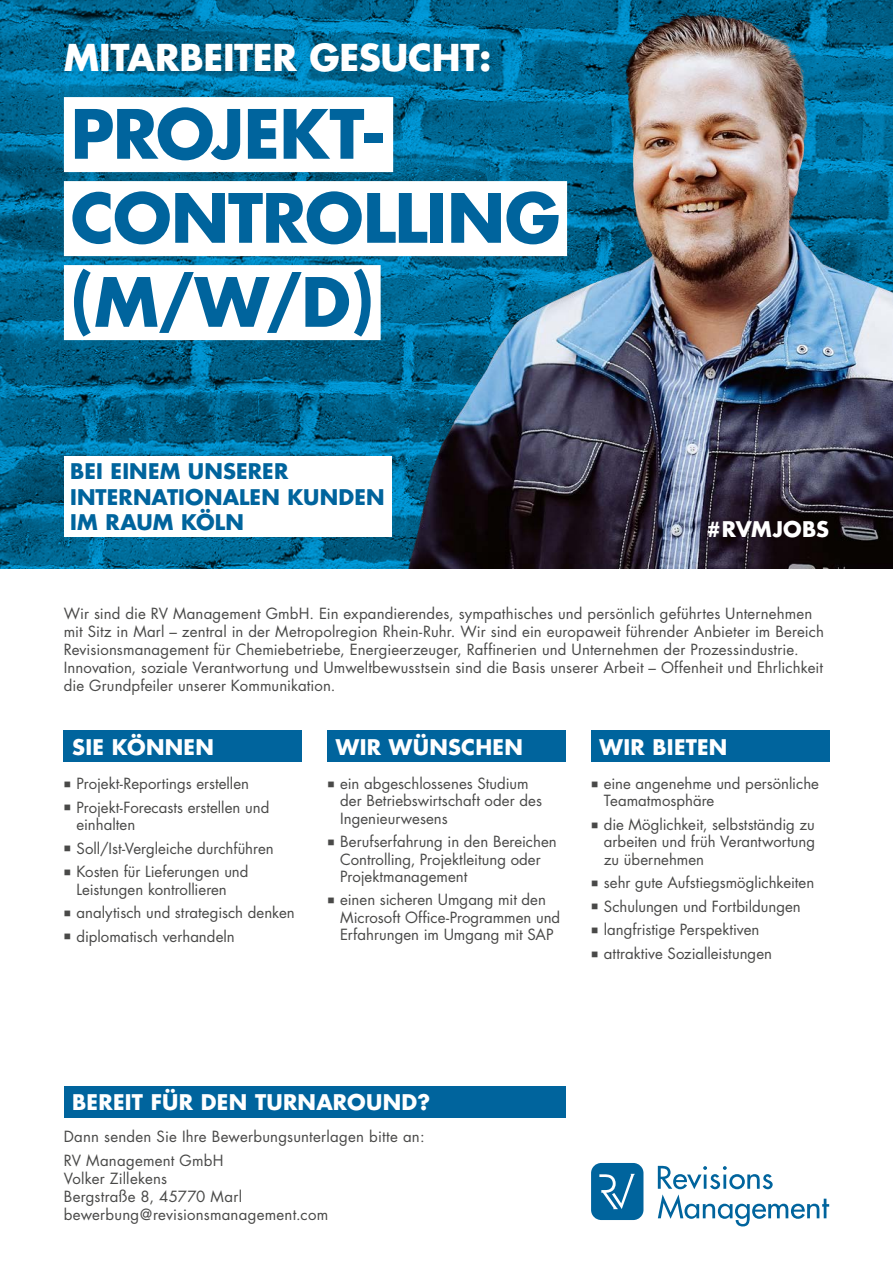
<style>
.page{position:relative;width:893px;height:1263px;background:#fff}
.page>*{position:absolute;margin:0;border:0;box-sizing:border-box;transform-origin:0 0}
.t1{font:700 66px/84px "Futura";letter-spacing:-.015em;color:#00649d}
.t2{font:700 36px "Futura";letter-spacing:-.01em;color:#fff}
.t3{font:700 21px "Futura";letter-spacing:.015em;color:#fff}
.t4{font:700 21px/25.5px "Futura";letter-spacing:.01em;color:#00649d}
.t5{font:15px/17.2px "Futura";letter-spacing:.005em;color:#494948}
</style>
<div class="page">
<svg style="left:0;top:0;width:363px;height:569px;background:#006691"></svg>
<img style="left:363px;top:0;width:530px;height:569px">
<div style="left:591px;top:1163px;width:52px;height:57px;background:#00649d;border-radius:10px"></div>
<svg style="left:599px;top:1174px;width:36px;height:35px"></svg>
<svg style="left:658px;top:1166px;width:171px;height:60px"></svg>
<div style="left:64px;top:730px;width:238px;height:32px;background:#00649d"></div>
<div style="left:64px;top:1085px;width:502px;height:32px;background:#00649d"></div>
<div style="left:327px;top:730px;width:239px;height:32px;background:#00649d"></div>
<div style="left:591px;top:730px;width:238px;height:32px;background:#00649d"></div>
<div style="left:64px;top:456px;width:327px;height:81px;background:#fff"></div>
<div style="left:64px;top:97px;width:329px;height:75px;background:#fff"></div>
<div style="left:64px;top:181px;width:503px;height:75px;background:#fff"></div>
<div style="left:64px;top:265px;width:317px;height:75px;background:#fff"></div>
<h2 class="t2" style="left:64px;top:34px;width:429px">MITARBEITER GESUCHT:</h2>
<h1 class="t1" style="left:71px;top:91px;width:491px">PROJEKT-<br>CONTROLLING (M/W/D)</h1>
<h3 class="t4" style="left:70px;top:458px;width:316px">BEI EINEM UNSERER<br>INTERNATIONALEN KUNDEN<br>IM RAUM KÖLN</h3>
<h3 class="t3" style="left:707px;top:515px;width:124px">#RVMJOBS</h3>
<p class="t5" style="left:64px;top:605px;width:762px;line-height:18px">Wir sind die RV Management GmbH. Ein expandierendes, sympathisches und persönlich geführtes Unternehmen mit Sitz in Marl – zentral in der Metropolregion Rhein-Ruhr. Wir sind ein europaweit führender Anbieter im Bereich Revisionsmanagement für Chemiebetriebe, Energieerzeuger, Raffinerien und Unternehmen der Prozessindustrie.<br>Innovation, soziale Verantwortung und Umweltbewusstsein sind die Basis unserer Arbeit – Offenheit und Ehrlichkeit die Grundpfeiler unserer Kommunikation.</p>
<h3 class="t3" style="left:72px;top:733px;width:143px">SIE KÖNNEN</h3>
<h3 class="t3" style="left:336px;top:733px;width:188px">WIR WÜNSCHEN</h3>
<h3 class="t3" style="left:600px;top:733px;width:129px">WIR BIETEN</h3>
<p class="t5" style="left:77px;top:772px;width:194px;line-height:23.7px">Projekt-Reportings erstellen<br>Projekt-Forecasts erstellen und</p>
<p class="t5" style="left:77px;top:813px;width:199px;line-height:23.7px">einhalten<br>Soll/Ist-Vergleiche durchführen<br>Kosten für Lieferungen und</p>
<p class="t5" style="left:77px;top:877px;width:220px;line-height:23.7px">Leistungen kontrollieren analytisch und strategisch denken diplomatisch verhandeln</p>
<p class="t5" style="left:340px;top:775px;width:203px">ein abgeschlossenes Studium der Betriebswirtschaft oder des<br>Ingenieurwesens</p>
<p class="t5" style="left:340px;top:833px;width:218px">Berufserfahrung in den Bereichen<br>Controlling, Projektleitung oder<br>Projektmanagement</p>
<p class="t5" style="left:340px;top:891px;width:222px">einen sicheren Umgang mit den<br>Microsoft Office-Programmen und<br>Erfahrungen im Umgang mit SAP</p>
<p class="t5" style="left:604px;top:775px;width:217px">eine angenehme und persönliche<br>Teamatmosphäre</p>
<p class="t5" style="left:604px;top:816px;width:213px;text-align:justify">die Möglichkeit, selbstständig zu arbeiten und früh Verantwortung zu übernehmen</p>
<p class="t5" style="left:604px;top:871px;width:212px;line-height:23.7px">sehr gute Aufstiegsmöglichkeiten<br>Schulungen und Fortbildungen langfristige Perspektiven attraktive Sozialleistungen</p>
<h3 class="t3" style="left:72px;top:1088px;width:360px">BEREIT FÜR DEN TURNAROUND?</h3>
<p class="t5" style="left:64px;top:1124px;width:363px;line-height:24.3px">Dann senden Sie Ihre Bewerbungsunterlagen bitte an:<br>RV Management GmbH</p>
<p class="t5" style="left:64px;top:1170px;width:266px;line-height:18px">Volker Zillekens<br>Bergstraße 8, 45770 Marl bewerbung@revisionsmanagement.com</p>
</div>
